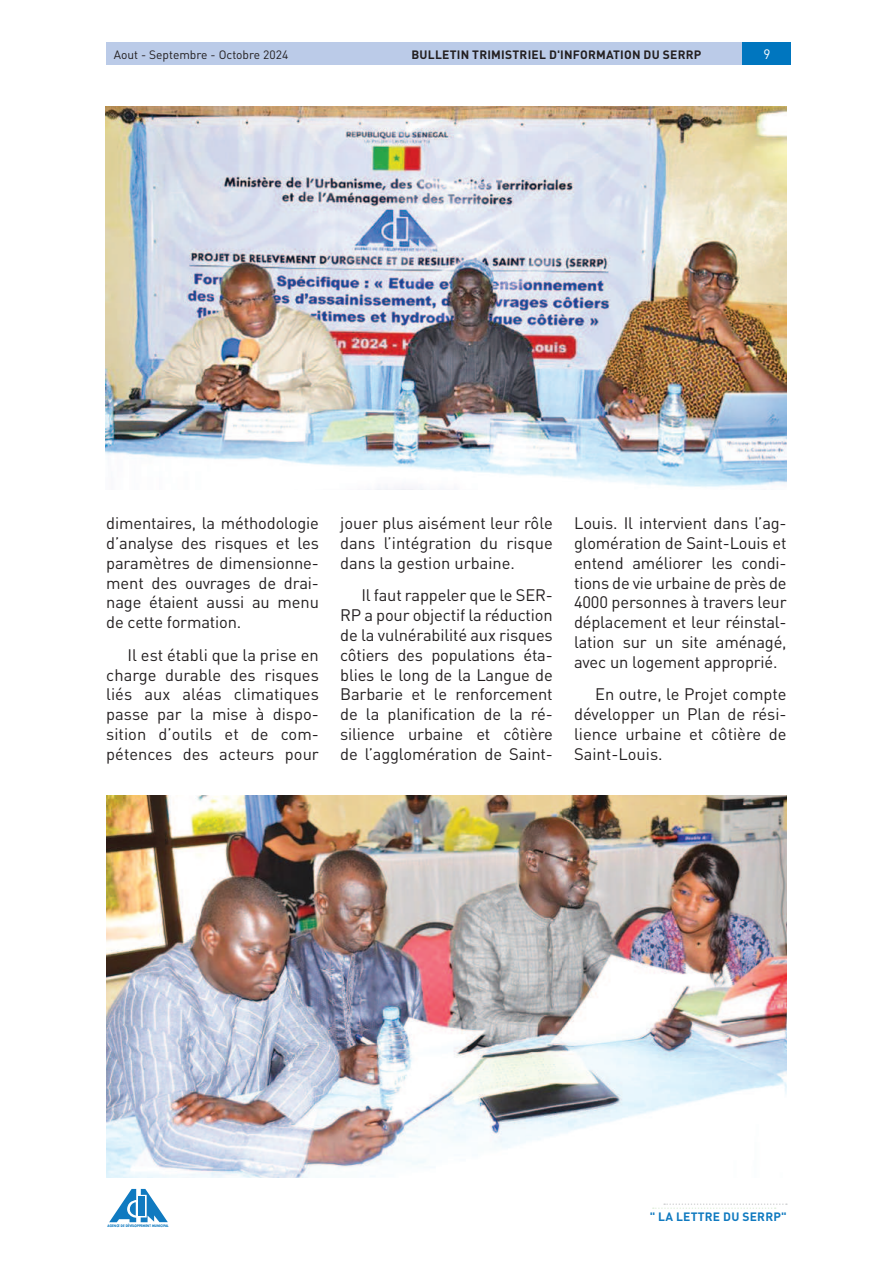
<style>
.page{position:relative;width:893px;height:1263px;background:#fff}
.page>*{position:absolute;margin:0;border:0;box-sizing:border-box;transform-origin:0 0}
.t1{font:16.5px/19.8px "DIN Pro";letter-spacing:-.01em;color:#231f20;text-align:justify}
.t2{font:13.5px "DIN Pro";color:#fff}
.t3{font:700 12px "DIN Pro";letter-spacing:.02em;color:#231f20}
.t4{font:12px "DIN Pro";color:#231f20}
.t5{font:700 12px "DIN Pro";letter-spacing:.02em;color:#107ac0}
.t6{font:700 3.3px "Futura";letter-spacing:.02em;color:#107ac0;scale:.83 1}
</style>
<div class="page">
<div style="left:167px;top:43px;width:624px;height:22px;background:#0076bf"></div>
<div style="left:106px;top:43px;width:635px;height:22px;background:#bbcbe8"></div>
<svg style="left:653px;top:1203px;width:134px;height:6px"></svg>
<svg style="left:109px;top:1189px;width:59px;height:33px"></svg>
<img style="left:106px;top:106px;width:681px;height:383px">
<img style="left:106px;top:795px;width:681px;height:383px">
<p class="t4" style="left:114px;top:50px;width:176px">Aout - Septembre - Octobre 2024</p>
<p class="t3" style="left:411px;top:48px;width:291px">BULLETIN TRIMISTRIEL D'INFORMATION DU SERRP</p>
<p class="t2" style="left:763px;top:46px;width:9px">9</p>
<p class="t1" style="left:106px;top:513px;width:214px">dimentaires, la méthodologie d’analyse des risques et les paramètres de dimensionne&shy;ment des ouvrages de drai&shy;nage étaient aussi au menu de cette formation.</p>
<p class="t1" style="left:106px;top:645px;width:214px;text-indent:21px">Il est établi que la prise en charge durable des risques liés aux aléas climatiques passe par la mise à dispo&shy;sition d’outils et de com&shy;pétences des acteurs pour</p>
<p class="t1" style="left:340px;top:512px;width:214px">jouer plus aisément leur rôle dans l’intégration du risque dans la gestion urbaine.</p>
<p class="t1" style="left:340px;top:586px;width:214px;text-indent:21px">Il faut rappeler que le SER-RP a pour objectif la réduction de la vulnérabilité aux risques côtiers des populations éta&shy;blies le long de la Langue de Barbarie et le renforcement de la plani昀椀cation de la ré&shy;silience urbaine et côtière de l’agglomération de Saint-</p>
<p class="t1" style="left:574px;top:513px;width:214px">Louis. Il intervient dans l’ag&shy;glomération de Saint-Louis et entend améliorer les condi&shy;tions de vie urbaine de près de 4000 personnes à travers leur déplacement et leur réinstal&shy;lation sur un site aménagé, avec un logement approprié.</p>
<p class="t1" style="left:574px;top:683px;width:214px;text-indent:21px">En outre, le Projet compte développer un Plan de rési&shy;lience urbaine et côtière de Saint-Louis.</p>
<p class="t6" style="left:108px;top:1223px;width:75px">AGENCE DE DÉVELOPPEMENT MUNICIPAL</p>
<p class="t5" style="left:650px;top:1209px;width:138px">" LA LETTRE DU SERRP"</p>
</div>
